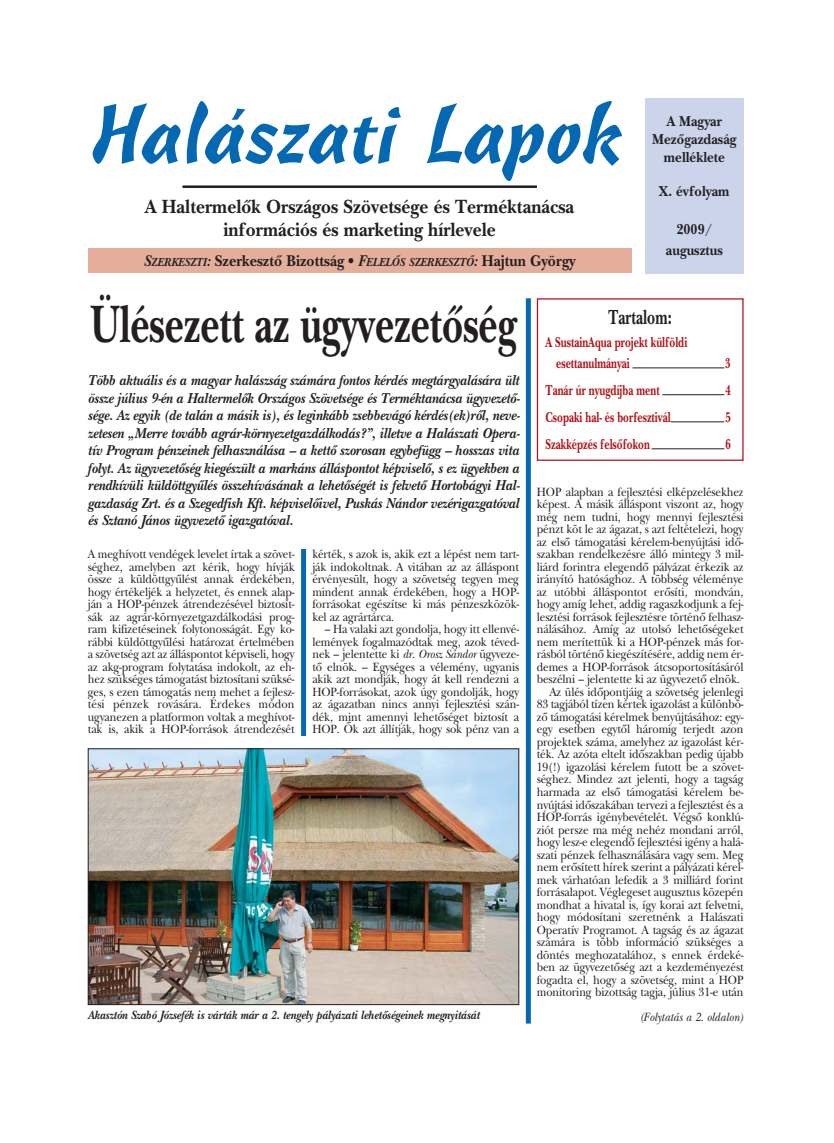
<style>
.page{position:relative;width:834px;height:1143px;background:#fff}
.page>*{position:absolute;margin:0;border:0;box-sizing:border-box;transform-origin:0 0}
.t1{font:81.25px "Cascade Script H";color:#0568b3}
.t2{font:700 55px "H New Baskerville";letter-spacing:-.005em;color:#231f20;scale:.7 1}
.t3{font:700 21.25px "H New Baskerville";color:#231f20;scale:.69 1}
.t4{font:700 20px/22.5px "H New Baskerville";color:#231f20;text-align:center;scale:.9 1}
.t5{font:700 16.25px "H New Baskerville";color:#231f20;scale:.9 1}
.t6{font:italic 700 15px/17.5px "H New Baskerville";color:#231f20;text-align:justify;scale:.9 1}
.t7{font:700 15px/20.9px "H New Baskerville";color:#b01016;scale:.7 1}
.t8{font:700 15px/18px "H New Baskerville";color:#231f20;text-align:center;scale:.9 1}
.t9{font:12.5px/12.5px "H New Baskerville Roman";letter-spacing:-.01em;color:#231f20;text-align:justify;scale:.9 1}
.t10{font:italic 700 12.5px "H New Baskerville";color:#231f20;scale:.9 1}
.t11{font:italic 12.5px "H New Baskerville";color:#231f20;scale:.9 1}
.s1{font-style:italic}
.s2{font-style:italic;font-size:12.25px}
.s3{font-family:"H New Baskerville";font-style:italic}
</style>
<div class="page">
<div style="left:645px;top:98px;width:98px;height:175px;background:#ccd4ec"></div>
<div style="left:537px;top:298px;width:206px;height:163px;border:1px solid #b01016"></div>
<div style="left:88px;top:249px;width:544px;height:24px;background:#e5ae9a"></div>
<hr style="left:182px;top:185px;width:355px;height:3px;background:#231f20">
<div style="left:526px;top:298px;width:5px;height:725px;background:#0568b3"></div>
<hr style="left:632px;top:368px;width:92px;height:1px;background:#231f20">
<hr style="left:662px;top:394px;width:62px;height:1px;background:#231f20">
<hr style="left:671px;top:421px;width:53px;height:1px;background:#231f20">
<hr style="left:651px;top:448px;width:73px;height:1px;background:#231f20">
<div style="left:301px;top:548px;width:5px;height:188px;background:#0568b3"></div>
<img style="left:90px;top:750px;width:427px;height:253px">
<div style="left:88px;top:748px;width:431px;height:257px;border:1px solid #231f20"></div>
<h1 class="t1" style="left:88px;top:105px;width:536px">Halászati Lapok</h1>
<h3 class="t4" style="left:145px;top:198px;width:478px">A Haltermelôk Országos Szövetsége és Terméktanácsa információs és marketing hírlevele</h3>
<p class="t8" style="left:652px;top:114px;width:95px">A Magyar<br>Mezôgazdaság melléklete</p>
<p class="t8" style="left:659px;top:184px;width:80px">X. évfolyam</p>
<p class="t8" style="left:666px;top:222px;width:65px;line-height:20px">2009/ augusztus</p>
<h3 class="t5" style="left:144px;top:254px;width:481px"><span class="s1">S</span><span class="s2">ZERKESZTI</span><span class="s1">:</span> Szerkesztô Bizottság • <span class="s1">F</span><span class="s2">ELELÔS SZERKESZTÔ</span><span class="s1">:</span> Hajtun György</h3>
<h2 class="t2" style="left:90px;top:303px;width:611px">Ülésezett az ügyvezetôség</h2>
<h3 class="t3" style="left:608px;top:309px;width:93px">Tartalom:</h3>
<p class="t7" style="left:556px;top:333px;width:189px;text-indent:-11px">A SustainAqua projekt külföldi esettanulmányai</p>
<p class="t7" style="left:725px;top:354px;width:9px">3</p>
<p class="t6" style="left:88px;top:374px;width:482px">Több aktuális és a magyar halászság számára fontos kérdés megtárgyalására ült össze július 9-én a Haltermelôk Országos Szövetsége és Terméktanácsa ügyvezetô&shy;sége. Az egyik (de talán a másik is), és leginkább zsebbevágó kérdés(ek)rôl, neve&shy;zetesen „Merre tovább agrár-környezetgazdálkodás?”, illetve a Halászati Opera&shy;tív Program pénzeinek felhasználása – a kettô szorosan egybefügg – hosszas vita folyt. Az ügyvezetôség kiegészült a markáns álláspontot képviselô, s ez ügyekben a rendkívüli küldöttgyûlés összehívásának a lehetôségét is felvetô Hortobágyi Hal&shy;gazdaság Zrt. és a Szegedfish Kft. képviselôivel, Puskás Nándor vezérigazgatóval és Sztanó János ügyvezetô igazgatóval.</p>
<p class="t9" style="left:88px;top:550px;width:231px">A meghívott vendégek levelet írtak a szövet&shy;séghez, amelyben azt kérik, hogy hívják össze a küldöttgyûlést annak érdekében, hogy értékeljék a helyzetet, és ennek alap&shy;ján a HOP-pénzek átrendezésével biztosít&shy;sák az agrár-környezetgazdálkodási prog&shy;ram kifizetéseinek folytonosságát. Egy ko&shy;rábbi küldöttgyûlési határozat értelmében a szövetség azt az álláspontot képviseli, hogy az akg-program folytatása indokolt, az eh&shy;hez szükséges támogatást biztosítani szüksé&shy;ges, s ezen támogatás nem mehet a fejlesz&shy;tési pénzek rovására. Érdekes módon ugyanezen a platformon voltak a meghívot&shy;tak is, akik a HOP-források átrendezését</p>
<p class="t9" style="left:312px;top:550px;width:231px">kérték, s azok is, akik ezt a lépést nem tart&shy;ják indokoltnak. A vitában az az álláspont érvényesült, hogy a szövetség tegyen meg mindent annak érdekében, hogy a HOP&shy;forrásokat egészítse ki más pénzeszközök&shy;kel az agrártárca.</p>
<p class="t9" style="left:312px;top:625px;width:231px;text-indent:12px">– Ha valaki azt gondolja, hogy itt ellenvé&shy;lemények fogalmazódtak meg, azok téved&shy;nek – jelentette ki <span class="s3">dr. Orosz Sándor</span> ügyveze&shy;tô elnök. – Egységes a vélemény, ugyanis akik azt mondják, hogy át kell rendezni a HOP-forrásokat, azok úgy gondolják, hogy az ágazatban nincs annyi fejlesztési szán&shy;dék, mint amennyi lehetôséget biztosít a HOP. Ôk azt állítják, hogy sok pénz van a</p>
<p class="t10" style="left:88px;top:1010px;width:437px">Akasztón Szabó Józsefék is várták már a 2. tengely pályázati lehetôségeinek megnyitását</p>
<p class="t7" style="left:545px;top:381px;width:165px">Tanár úr nyugdíjba ment</p>
<p class="t7" style="left:725px;top:381px;width:9px">4</p>
<p class="t7" style="left:545px;top:409px;width:180px">Csopaki hal- és borfesztivál</p>
<p class="t7" style="left:725px;top:409px;width:9px">5</p>
<p class="t7" style="left:545px;top:436px;width:151px">Szakképzés felsôfokon</p>
<p class="t7" style="left:725px;top:436px;width:9px">6</p>
<p class="t9" style="left:537px;top:487px;width:231px">HOP alapban a fejlesztési elképzelésekhez</p>
<p class="t9" style="left:537px;top:500px;width:231px">képest. A másik álláspont viszont az, hogy</p>
<p class="t9" style="left:537px;top:512px;width:231px">még nem tudni, hogy mennyi fejlesztési</p>
<p class="t9" style="left:537px;top:525px;width:231px">pénzt köt le az ágazat, s azt feltételezi, hogy</p>
<p class="t9" style="left:537px;top:537px;width:231px">az elsô támogatási kérelem-benyújtási idô-</p>
<p class="t9" style="left:537px;top:550px;width:231px">szakban rendelkezésre álló mintegy 3 mil-</p>
<p class="t9" style="left:537px;top:562px;width:231px">liárd forintra elegendô pályázat érkezik az</p>
<p class="t9" style="left:537px;top:575px;width:231px">irányító hatósághoz. A többség véleménye</p>
<p class="t9" style="left:537px;top:587px;width:231px">az utóbbi álláspontot erôsíti, mondván,</p>
<p class="t9" style="left:537px;top:600px;width:231px">hogy amíg lehet, addig ragaszkodjunk a fej-</p>
<p class="t9" style="left:537px;top:612px;width:231px">lesztési források fejlesztésre történô felhasz-</p>
<p class="t9" style="left:537px;top:625px;width:231px">nálásához. Amíg az utolsó lehetôségeket</p>
<p class="t9" style="left:537px;top:637px;width:231px">nem merítettük ki a HOP-pénzek más for-</p>
<p class="t9" style="left:537px;top:650px;width:231px">rásból történô kiegészítésére, addig nem ér-</p>
<p class="t9" style="left:537px;top:662px;width:231px">demes a HOP-források átcsoportosításáról</p>
<p class="t9" style="left:537px;top:675px;width:227px">beszélni – jelentette ki az ügyvezetô elnök.</p>
<p class="t9" style="left:549px;top:687px;width:217px">Az ülés idôpontjáig a szövetség jelenlegi</p>
<p class="t9" style="left:537px;top:700px;width:231px">83 tagjából tízen kértek igazolást a különbö-</p>
<p class="t9" style="left:537px;top:712px;width:231px">zô támogatási kérelmek benyújtásához: egy-</p>
<p class="t9" style="left:537px;top:725px;width:231px">egy esetben egytôl háromig terjedt azon</p>
<p class="t9" style="left:537px;top:737px;width:231px">projektek száma, amelyhez az igazolást kér-</p>
<p class="t9" style="left:537px;top:750px;width:231px">ték. Az azóta eltelt idôszakban pedig újabb</p>
<p class="t9" style="left:537px;top:762px;width:231px">19(!) igazolási kérelem futott be a szövet-</p>
<p class="t9" style="left:537px;top:775px;width:231px">séghez. Mindez azt jelenti, hogy a tagság</p>
<p class="t9" style="left:537px;top:787px;width:231px">harmada az elsô támogatási kérelem be-</p>
<p class="t9" style="left:537px;top:800px;width:231px">nyújtási idôszakában tervezi a fejlesztést és a</p>
<p class="t9" style="left:537px;top:812px;width:231px">HOP-forrás igénybevételét. Végsô konklú-</p>
<p class="t9" style="left:537px;top:825px;width:231px">ziót persze ma még nehéz mondani arról,</p>
<p class="t9" style="left:537px;top:837px;width:231px">hogy lesz-e elegendô fejlesztési igény a halá-</p>
<p class="t9" style="left:537px;top:850px;width:231px">szati pénzek felhasználására vagy sem. Meg</p>
<p class="t9" style="left:537px;top:862px;width:231px">nem erôsített hírek szerint a pályázati kérel-</p>
<p class="t9" style="left:537px;top:875px;width:231px">mek várhatóan lefedik a 3 milliárd forint</p>
<p class="t9" style="left:537px;top:887px;width:231px">forrásalapot. Véglegeset augusztus közepén</p>
<p class="t9" style="left:537px;top:900px;width:231px">mondhat a hivatal is, így korai azt felvetni,</p>
<p class="t9" style="left:537px;top:912px;width:231px">hogy módosítani szeretnénk a Halászati</p>
<p class="t9" style="left:537px;top:925px;width:231px">Operatív Programot. A tagság és az ágazat</p>
<p class="t9" style="left:537px;top:937px;width:231px">számára is több információ szükséges a</p>
<p class="t9" style="left:537px;top:950px;width:231px">döntés meghozatalához, s ennek érdeké-</p>
<p class="t9" style="left:537px;top:962px;width:231px">ben az ügyvezetôség azt a kezdeményezést</p>
<p class="t9" style="left:537px;top:975px;width:231px">fogadta el, hogy a szövetség, mint a HOP</p>
<p class="t9" style="left:537px;top:987px;width:231px">monitoring bizottság tagja, július 31-e után</p>
<p class="t11" style="left:640px;top:1012px;width:116px">(Folytatás a 2. oldalon)</p>
</div>
